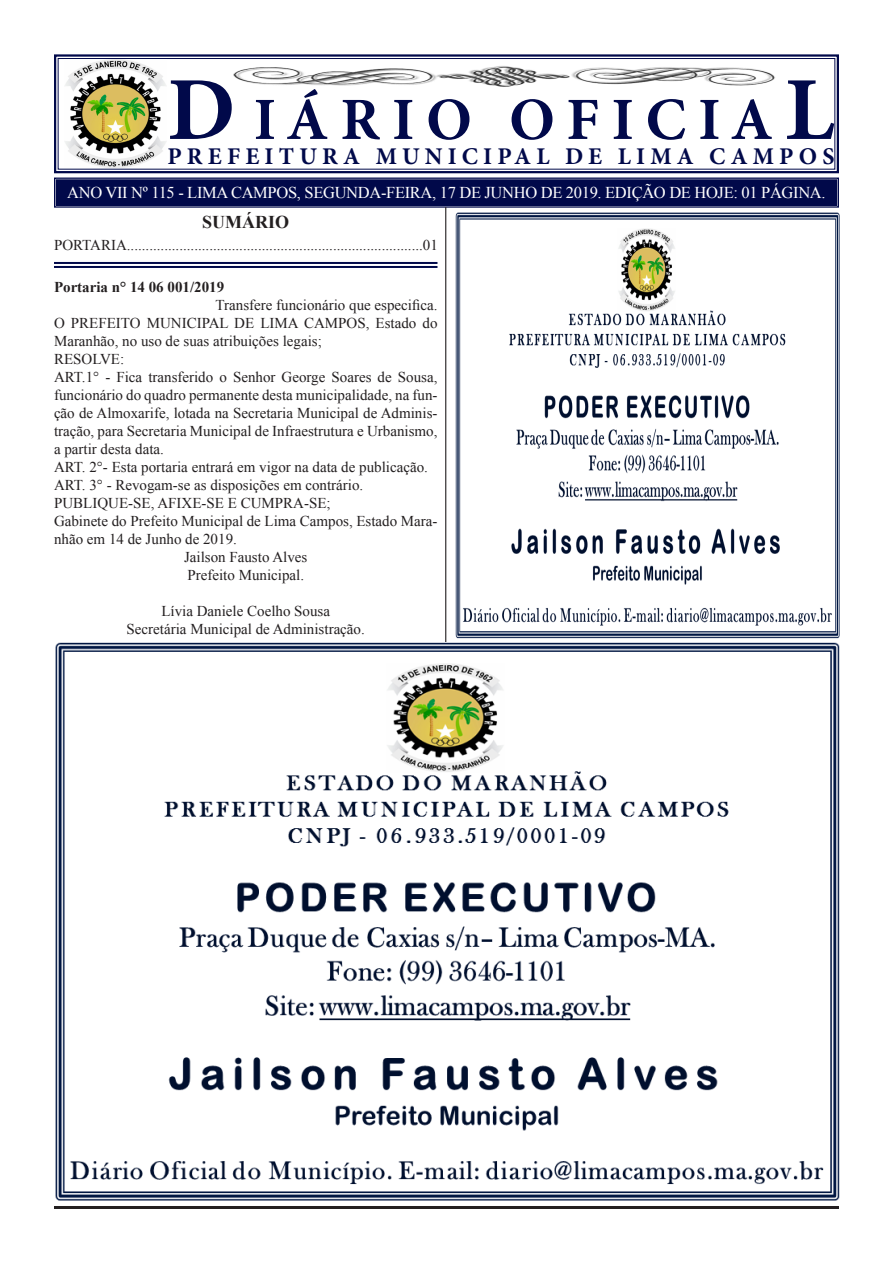
<style>
.page{position:relative;width:893px;height:1263px;background:#fff}
.page>*{position:absolute;margin:0;border:0;box-sizing:border-box;transform-origin:0 0}
.t1{font:700 60px "Minion Pro";letter-spacing:.19em;color:#01094a}
.t2{font:700 24px "Minion Pro";letter-spacing:.215em;color:#01094a}
.t3{font:700 18px "Times New Roman";color:#231f20}
.t4{font:16.5px "Times New Roman";letter-spacing:-.02em;color:#fff}
.t5{font:15px/18px "Times New Roman";color:#231f20}
.t6{font:700 15px "Times New Roman";color:#231f20}
.s1{font-size:90px}
</style>
<div class="page">
<svg style="left:54px;top:54px;width:785px;height:120px"></svg>
<div style="left:58px;top:58px;width:777px;height:112px;border:1px solid #01094a"></div>
<svg style="left:54px;top:177px;width:785px;height:31px;background:#111855"></svg>
<div style="left:56px;top:179px;width:781px;height:27px;border:1px solid #01094a"></div>
<div style="left:57px;top:181px;width:779px;height:23px;border:1px solid #01094a"></div>
<hr style="left:54px;top:1206px;width:785px;height:3px;background:#231f20">
<hr style="left:54px;top:262px;width:383px;height:2px;background:#01094a">
<hr style="left:54px;top:266px;width:383px;height:2px;background:#01094a">
<hr style="left:445px;top:207px;width:1px;height:991px;background:#231f20">
<img style="left:230px;top:66px;width:550px;height:21px">
<img style="left:64px;top:60px;width:102px;height:108px">
<img style="left:55px;top:642px;width:784px;height:559px">
<img style="left:455px;top:212px;width:384px;height:427px">
<p class="t1" style="left:167px;top:77px;width:669px"><span class="s1">D</span>IÁRIO OFICIA<span class="s1">L</span></p>
<p class="t2" style="left:168px;top:140px;width:668px">PREFEITURA MUNICIPAL DE LIMA CAMPOS</p>
<p class="t4" style="left:67px;top:181px;width:760px">ANO VII Nº 115 - LIMA CAMPOS, SEGUNDA-FEIRA, 17 DE JUNHO DE 2019. EDIÇÃO DE HOJE: 01 PÁGINA.</p>
<p class="t3" style="left:202px;top:210px;width:88px">SUMÁRIO</p>
<p class="t5" style="left:54px;top:235px;width:385px">PORTARIA...............................................................................01</p>
<p class="t6" style="left:54px;top:276px;width:172px">Portaria n° 14 06 001/2019</p>
<p class="t5" style="left:216px;top:296px;width:223px">Transfere funcionário que especifica.</p>
<p class="t5" style="left:54px;top:314px;width:385px">O PREFEITO MUNICIPAL DE LIMA CAMPOS, Estado do<br>Maranhão, no uso de suas atribuições legais;</p>
<p class="t5" style="left:54px;top:350px;width:72px">RESOLVE:</p>
<p class="t5" style="left:54px;top:368px;width:385px;text-align:justify">ART.1° - Fica transferido o Senhor George Soares de Sousa, funcionário do quadro permanente desta municipalidade, na fun&shy;ção de Almoxarife, lotada na Secretaria Municipal de Adminis&shy;tração, para Secretaria Municipal de Infraestrutura e Urbanismo, a partir desta data.</p>
<p class="t5" style="left:54px;top:458px;width:375px">ART. 2°- Esta portaria entrará em vigor na data de publicação.</p>
<p class="t5" style="left:54px;top:476px;width:311px">ART. 3° - Revogam-se as disposições em contrário.</p>
<p class="t5" style="left:54px;top:494px;width:278px">PUBLIQUE-SE, AFIXE-SE E CUMPRA-SE;</p>
<p class="t5" style="left:54px;top:512px;width:385px">Gabinete do Prefeito Municipal de Lima Campos, Estado Mara&shy;nhão em 14 de Junho de 2019.</p>
<p class="t5" style="left:184px;top:548px;width:125px">Jailson Fausto Alves</p>
<p class="t5" style="left:187px;top:566px;width:118px">Prefeito Municipal.</p>
<p class="t5" style="left:161px;top:602px;width:170px">Lívia Daniele Coelho Sousa</p>
<p class="t5" style="left:127px;top:620px;width:240px">Secretária Municipal de Administração.</p>
</div>
